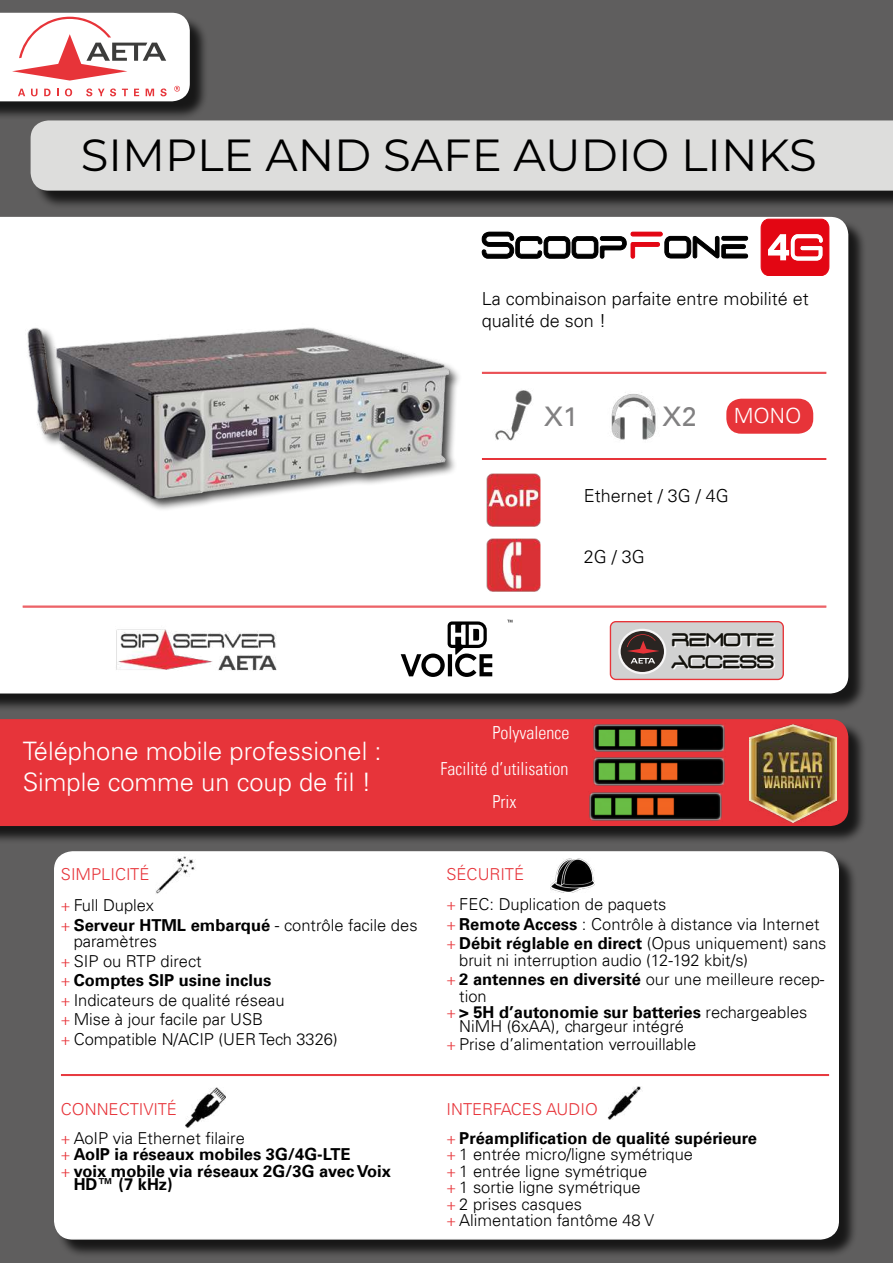
<style>
.page{position:relative;width:893px;height:1263px;background:#5f5e5e}
.page>*{position:absolute;margin:0;border:0;box-sizing:border-box;transform-origin:0 0}
.t1{font:45px "Montserrat";color:#000}
.t2{font:27px "Univers LT";color:#818081}
.t3{font:300 25.5px/30.6px "Univers LT";color:#fff}
.t4{font:300 21px "Univers LT";color:#fff}
.t5{font:18.15px/21.9px "D3 Euronism Bold";color:#12110c}
.t6{font:300 18px/21.6px "Univers LT";color:#000}
.t7{font:300 condensed 18px/35.8px "Univers LT";color:#fff;text-align:right}
.t8{font:300 16.5px/19.5px "Univers LT";color:#000}
.t9{font:700 16.5px/16.5px "Univers LT";color:#000}
.t10{font:300 16.5px/31.5px "Univers LT";color:#e7343a}
.s1{font-family:"Minion Pro";font-weight:400;color:#e73439}
.s2{color:#000}
.s3{font-weight:700}
.s4{color:#e7343a}
.s5{font-weight:300}
.s6{font-weight:300;color:#e7343a}
</style>
<div class="page">
<div style="left:0;top:219px;width:867px;height:493px;background:#000;opacity:.75"></div>
<div style="left:0;top:217px;width:848px;height:476px;background:#fff"></div>
<img style="left:13px;top:242px;width:453px;height:351px">
<div style="left:56px;top:854px;width:801px;height:404px;background:#000;opacity:.75"></div>
<div style="left:55px;top:852px;width:783px;height:387px;background:#fff;border-radius:18px"></div>
<div style="left:54px;top:851px;width:785px;height:388px;border:2px solid #fff;border-radius:18px"></div>
<img style="left:185px;top:1087px;width:41px;height:40px">
<div style="left:726px;top:399px;width:87px;height:35px;background:#e73439;border-radius:15px"></div>
<div style="left:0;top:721px;width:867px;height:124px;background:#000;opacity:.75"></div>
<div style="left:0;top:719px;width:848px;height:107px;background:#e7343a"></div>
<svg style="left:401px;top:621px;width:91px;height:56px;background:#b2b2b2"></svg>
<img style="left:608px;top:391px;width:51px;height:52px">
<img style="left:487px;top:388px;width:53px;height:54px">
<div style="left:610px;top:622px;width:173px;height:57px;background:#d1d1d1;border-radius:5px"></div>
<div style="left:610px;top:621px;width:174px;height:59px;border:1px solid #e73439;border-radius:5px"></div>
<svg style="left:619px;top:630px;width:46px;height:43px"></svg>
<div style="left:618px;top:629px;width:48px;height:45px;border:2px solid #f7f6f7;border-radius:50%"></div>
<svg style="left:627px;top:634px;width:32px;height:29px"></svg>
<img style="left:487px;top:473px;width:53px;height:53px">
<img style="left:487px;top:538px;width:53px;height:53px">
<hr style="left:482px;top:372px;width:344px;height:1px;background:#e7343a">
<hr style="left:482px;top:373px;width:344px;height:1px;background:#e7343a">
<hr style="left:23px;top:606px;width:803px;height:1px;background:#e7343a">
<hr style="left:23px;top:607px;width:803px;height:1px;background:#e7343a">
<hr style="left:61px;top:1074px;width:768px;height:1px;background:#e7343a">
<hr style="left:61px;top:1075px;width:768px;height:1px;background:#e7343a">
<img style="left:155px;top:853px;width:41px;height:41px">
<img style="left:550px;top:858px;width:45px;height:34px">
<div style="left:33px;top:123px;width:860px;height:86px;background:#000;opacity:.75"></div>
<div style="left:31px;top:120px;width:862px;height:71px;background:#dddddc"></div>
<div style="left:0;top:15px;width:208px;height:105px;background:#000;opacity:.75"></div>
<svg style="left:0;top:13px;width:190px;height:88px;background:#f3dede"></svg>
<hr style="left:482px;top:458px;width:344px;height:1px;background:#e7343a">
<hr style="left:482px;top:459px;width:344px;height:1px;background:#e7343a">
<img style="left:750px;top:724px;width:86px;height:98px">
<img style="left:607px;top:1087px;width:35px;height:32px">
<img style="left:109px;top:613px;width:174px;height:72px">
<svg style="left:482px;top:232px;width:266px;height:27px;background:#988d8e"></svg>
<svg style="left:761px;top:219px;width:68px;height:57px;background:#e83a44"></svg>
<img style="left:592px;top:723px;width:134px;height:30px">
<img style="left:592px;top:757px;width:134px;height:29px">
<img style="left:589px;top:792px;width:133px;height:29px">
<h1 class="t1" style="left:81px;top:125px;width:737px">SIMPLE AND SAFE AUDIO LINKS</h1>
<p class="t6" style="left:482px;top:288px;width:328px">La combinaison parfaite entre mobilité et qualité de son !</p>
<h2 class="t2" style="left:544px;top:400px;width:36px">X1</h2>
<h2 class="t2" style="left:662px;top:401px;width:36px">X2</h2>
<p class="t4" style="left:734px;top:403px;width:69px">MONO</p>
<p class="t6" style="left:584px;top:485px;width:147px">Ethernet / 3G / 4G</p>
<p class="t6" style="left:584px;top:546px;width:63px">2G / 3G</p>
<h3 class="t3" style="left:23px;top:736px;width:360px">Téléphone mobile professionel :<br>Simple comme un coup de fil !</h3>
<p class="t10" style="left:61px;top:858px;width:95px">SIMPLICITÉ <span class="s1">+</span> <span class="s2">Full Duplex</span></p>
<p class="t8" style="left:74px;top:917px;width:345px;line-height:16.5px;text-indent:-13px"><span class="s1">+</span> <span class="s3">Serveur HTML embarqué</span> - contrôle facile des paramètres</p>
<p class="t8" style="left:61px;top:951px;width:278px"><span class="s1">+</span> SIP ou RTP direct<br><span class="s1">+</span> <span class="s3">Comptes SIP usine inclus<br></span><span class="s1">+</span> Indicateurs de qualité réseau<br><span class="s1">+</span> Mise à jour facile par USB<br><span class="s1">+</span> Compatible N/ACIP (UER Tech 3326)</p>
<p class="t8" style="left:61px;top:1095px;width:185px;line-height:28.5px"><span class="s4">CONNECTIVITÉ<br></span><span class="s1">+</span> AoIP via Ethernet filaire</p>
<p class="t9" style="left:61px;top:1146px;width:332px"><span class="s1">+</span> AoIP ia réseaux mobiles 3G/4G-LTE<br><span class="s1">+</span> voix mobile via réseaux 2G/3G avec Voix</p>
<p class="t9" style="left:74px;top:1176px;width:100px">HD™ (7 kHz)</p>
<p class="t7" style="left:440px;top:715px;width:131px">Polyvalence<br>Facilité d’utilisation</p>
<p class="t7" style="left:493px;top:783px;width:25px">Prix</p>
<p class="t5" style="left:672px;top:630px;width:104px">REMOTE<br>ACCESS</p>
<p class="t8" style="left:446px;top:859px;width:221px;line-height:30px"><span class="s4">SÉCURITÉ<br></span><span class="s1">+</span> FEC: Duplication de paquets</p>
<p class="t8" style="left:446px;top:914px;width:381px"><span class="s1">+</span> <span class="s3">Remote Access</span> : Contrôle à distance via Internet <span class="s1">+</span> <span class="s3">Débit réglable en direct</span> (Opus uniquement) sans</p>
<p class="t8" style="left:446px;top:950px;width:379px;text-indent:13px">bruit ni interruption audio (12-192 kbit/s)<br><span class="s1">+</span> <span class="s3">2 antennes en diversité</span> our une meilleure recep-</p>
<p class="t9" style="left:446px;top:988px;width:362px;text-indent:13px"><span class="s5">tion<br></span><span class="s1">+</span> &gt; 5H d’autonomie sur batteries <span class="s5">rechargeables</span></p>
<p class="t8" style="left:446px;top:1017px;width:251px;line-height:18px;text-align:center">NiMH (6xAA), chargeur intégré<br><span class="s1">+</span> Prise d’alimentation verrouillable</p>
<p class="t9" style="left:446px;top:1095px;width:312px;line-height:28.5px"><span class="s6">INTERFACES AUDIO<br></span><span class="s1">+</span> Préamplification de qualité supérieure</p>
<p class="t8" style="left:446px;top:1146px;width:248px;line-height:16.5px"><span class="s1">+</span> 1 entrée micro/ligne symétrique <span class="s1">+</span> 1 entrée ligne symétrique<br><span class="s1">+</span> 1 sortie ligne symétrique<br><span class="s1">+</span> 2 prises casques<br><span class="s1">+</span> Alimentation fantôme 48 V</p>
</div>
